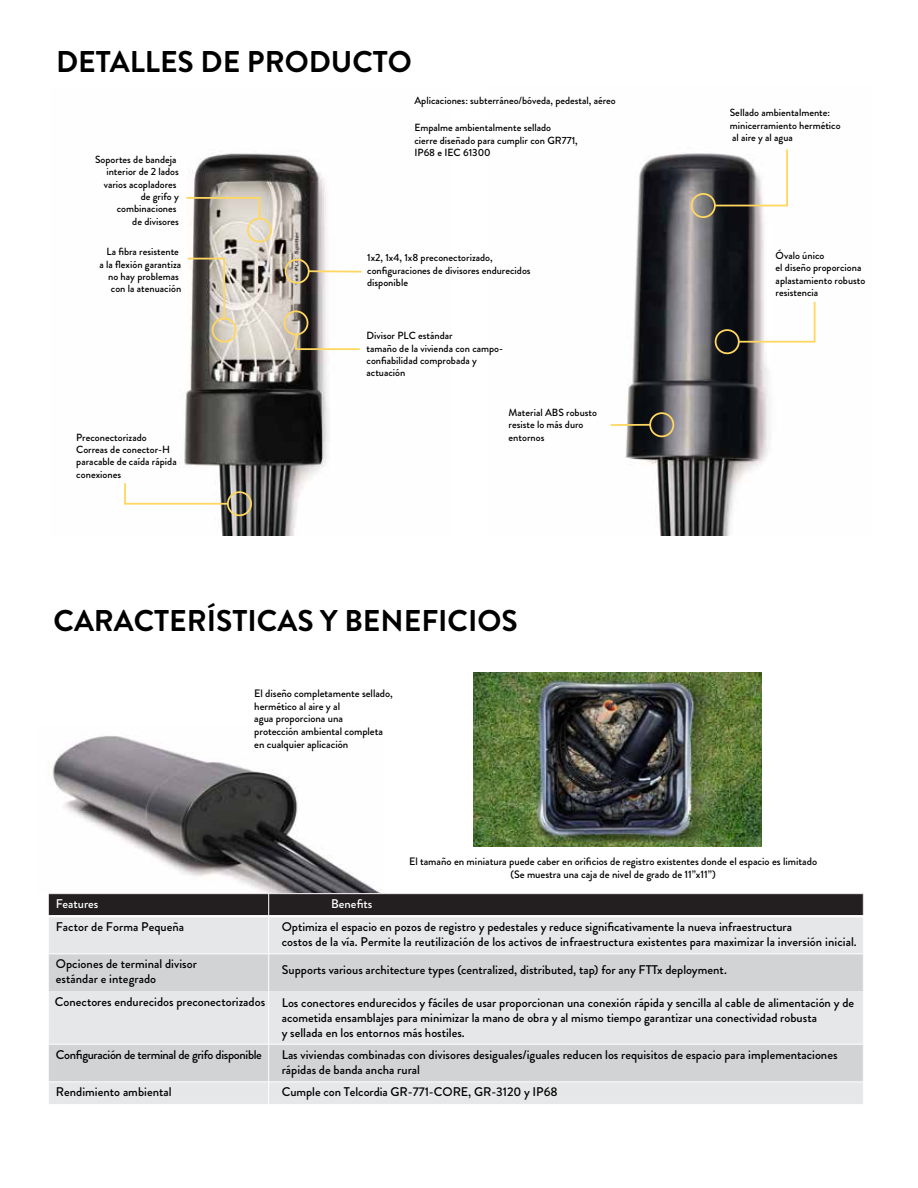
<style>
.page{position:relative;width:918px;height:1188px;background:#fff}
.page>*{position:absolute;margin:0;border:0;box-sizing:border-box;transform-origin:0 0}
.t1{font:700 30px "Brandon Grotesque";color:#000}
.t2{font:500 12.6px/15.1px "Brandon Grotesque";color:#000}
.t3{font:500 12.6px "Brandon Grotesque";letter-spacing:-.03em;color:#000}
.t4{font:500 12.6px "Brandon Grotesque";color:#fff}
.t5{font:500 10.8px/12.9px "Brandon Grotesque";letter-spacing:-.005em;color:#000}
.t6{font:500 10.35px/12.5px "Brandon Grotesque";color:#000}
</style>
<div class="page">
<img style="left:184px;top:153px;width:145px;height:383px">
<img style="left:610px;top:351px;width:160px;height:185px">
<div style="left:247px;top:218px;width:25px;height:25px;border:2px solid #ffd760;border-radius:50%"></div>
<svg style="left:185px;top:196px;width:76px;height:147px;background:#b4aea2"></svg>
<svg style="left:284px;top:192px;width:10px;height:93px"></svg>
<div style="left:649px;top:412px;width:25px;height:25px;border:2px solid #ffd760;border-radius:50%"></div>
<hr style="left:611px;top:424px;width:39px;height:2px;background:#ffd760">
<svg style="left:283px;top:310px;width:458px;height:45px"></svg>
<svg style="left:294px;top:149px;width:522px;height:202px"></svg>
<div style="left:227px;top:491px;width:25px;height:25px;border:2px solid #ffd760;border-radius:50%"></div>
<svg style="left:124px;top:481px;width:106px;height:25px"></svg>
<img style="left:52px;top:736px;width:330px;height:157px">
<div style="left:48px;top:894px;width:276px;height:22px;background:#231f20"></div>
<div style="left:324px;top:894px;width:540px;height:22px;background:#231f20"></div>
<div style="left:48px;top:916px;width:276px;height:38px;background:#e6e7e8"></div>
<div style="left:324px;top:916px;width:540px;height:38px;background:#e6e7e8"></div>
<div style="left:48px;top:954px;width:276px;height:38px;background:#d1d3d4"></div>
<div style="left:324px;top:954px;width:540px;height:38px;background:#d1d3d4"></div>
<div style="left:48px;top:992px;width:276px;height:52px;background:#e6e7e8"></div>
<div style="left:324px;top:992px;width:540px;height:52px;background:#e6e7e8"></div>
<div style="left:48px;top:1044px;width:276px;height:38px;background:#d1d3d4"></div>
<div style="left:324px;top:1044px;width:540px;height:38px;background:#d1d3d4"></div>
<div style="left:48px;top:1082px;width:276px;height:23px;background:#e6e7e8"></div>
<div style="left:324px;top:1082px;width:540px;height:23px;background:#e6e7e8"></div>
<svg style="left:268px;top:894px;width:1px;height:21px"></svg>
<hr style="left:268px;top:916px;width:1px;height:189px;background:#fff">
<hr style="left:48px;top:915px;width:816px;height:2px;background:#fff">
<hr style="left:48px;top:953px;width:816px;height:1px;background:#fff">
<hr style="left:48px;top:1044px;width:816px;height:1px;background:#fff">
<hr style="left:48px;top:1081px;width:816px;height:1px;background:#fff">
<hr style="left:48px;top:893px;width:1px;height:212px;background:#fff">
<hr style="left:863px;top:893px;width:1px;height:212px;background:#fff">
<hr style="left:48px;top:1104px;width:816px;height:1px;background:#fff">
<img style="left:474px;top:672px;width:287px;height:174px">
<h1 class="t1" style="left:56px;top:41px;width:357px">DETALLES DE PRODUCTO</h1>
<p class="t6" style="left:95px;top:153px;width:85px;text-align:right">Soportes de bandeja interior de 2 lados varios acopladores de grifo y combinaciones<br>de divisores</p>
<p class="t6" style="left:100px;top:246px;width:83px;text-align:right">La fibra resistente<br>a la flexión garantiza no hay problemas con la atenuación</p>
<p class="t6" style="left:76px;top:431px;width:102px">Preconectorizado<br>Correas de conector-H paracable de caída rápida conexiones</p>
<p class="t6" style="left:414px;top:95px;width:203px">Aplicaciones: subterráneo/bóveda, pedestal, aéreo</p>
<p class="t6" style="left:414px;top:122px;width:165px">Empalme ambientalmente sellado<br>cierre diseñado para cumplir con GR771,<br>IP68 e IEC 61300</p>
<p class="t6" style="left:367px;top:252px;width:165px">1x2, 1x4, 1x8 preconectorizado, configuraciones de divisores endurecidos disponible</p>
<p class="t6" style="left:366px;top:329px;width:138px">Divisor PLC estándar<br>tamaño de la vivienda con campo&shy;confiabilidad comprobada y actuación</p>
<p class="t6" style="left:509px;top:406px;width:90px">Material ABS robusto resiste lo más duro entornos</p>
<h1 class="t1" style="left:54px;top:600px;width:466px">CARACTERÍSTICAS Y BENEFICIOS</h1>
<p class="t5" style="left:254px;top:687px;width:140px">El diseño completamente sellado, hermético al aire y al<br>agua proporciona una<br>protección ambiental completa en cualquier aplicación</p>
<p class="t6" style="left:730px;top:107px;width:112px">Sellado ambientalmente: minicerramiento hermético al aire y al agua</p>
<p class="t6" style="left:776px;top:249px;width:91px">Óvalo único<br>el diseño proporciona aplastamiento robusto resistencia</p>
<p class="t5" style="left:409px;top:855px;width:410px;text-align:center">El tamaño en miniatura puede caber en orificios de registro existentes donde el espacio es limitado (Se muestra una caja de nivel de grado de 11”x11”)</p>
<p class="t4" style="left:56px;top:895px;width:44px">Features</p>
<p class="t4" style="left:331px;top:895px;width:43px">Benefits</p>
<p class="t2" style="left:56px;top:919px;width:130px">Factor de Forma Pequeña</p>
<p class="t2" style="left:282px;top:919px;width:577px">Optimiza el espacio en pozos de registro y pedestales y reduce significativamente la nueva infraestructura<br>costos de la vía. Permite la reutilización de los activos de infraestructura existentes para maximizar la inversión inicial.</p>
<p class="t2" style="left:56px;top:957px;width:143px">Opciones de terminal divisor estándar e integrado</p>
<p class="t2" style="left:282px;top:962px;width:447px">Supports various architecture types (centralized, distributed, tap) for any FTTx deployment.</p>
<p class="t2" style="left:55px;top:994px;width:212px">Conectores endurecidos preconectorizados</p>
<p class="t2" style="left:282px;top:995px;width:574px">Los conectores endurecidos y fáciles de usar proporcionan una conexión rápida y sencilla al cable de alimentación y de acometida ensamblajes para minimizar la mano de obra y al mismo tiempo garantizar una conectividad robusta<br>y sellada en los entornos más hostiles.</p>
<p class="t3" style="left:56px;top:1046px;width:208px">Configuración de terminal de grifo disponible</p>
<p class="t2" style="left:282px;top:1047px;width:557px">Las viviendas combinadas con divisores desiguales/iguales reducen los requisitos de espacio para implementaciones rápidas de banda ancha rural</p>
<p class="t2" style="left:56px;top:1085px;width:117px">Rendimiento ambiental</p>
<p class="t2" style="left:282px;top:1085px;width:277px">Cumple con Telcordia GR-771-CORE, GR-3120 y IP68</p>
</div>
